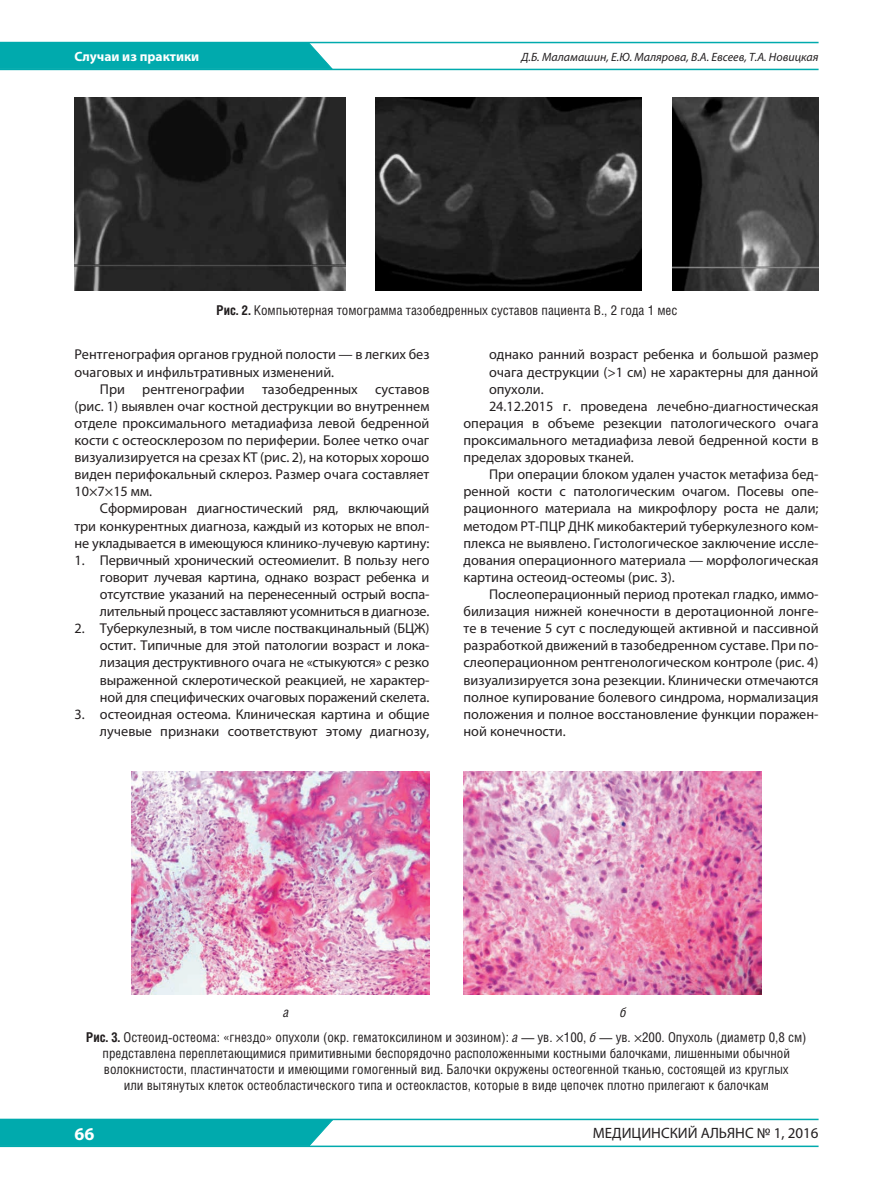
<style>
.page{position:relative;width:893px;height:1191px;background:#fff}
.page>*{position:absolute;margin:0;border:0;box-sizing:border-box;transform-origin:0 0}
.t1{font:700 18px "Myriad Pro";color:#fff}
.t2{font:15px "Myriad Pro";color:#231f20}
.t3{font:14.25px/17.1px "Myriad Pro";color:#231f20;text-align:justify}
.t4{font:13.5px/16.2px "Helios Cond";color:#231f20}
.t5{font:700 13.5px "Myriad Pro";color:#fff}
.t6{font:italic 13.5px "Helios Cond";color:#231f20}
.t7{font:italic 12px "Myriad Pro";color:#231f20}
.s1{font-weight:700}
.s2{font-style:italic}
.s3{font-family:"Myriad Pro"}
</style>
<div class="page">
<div style="left:0;top:1120px;width:334px;height:25px;background:#00aaad"></div>
<hr style="left:0;top:1145px;width:819px;height:2px;background:#00aaad">
<hr style="left:0;top:1118px;width:819px;height:2px;background:#00aaad">
<svg style="left:0;top:43px;width:334px;height:26px;background:#09adb0"></svg>
<hr style="left:0;top:42px;width:819px;height:1px;background:#00aaad">
<hr style="left:0;top:69px;width:819px;height:1px;background:#00aaad">
<img style="left:74px;top:98px;width:271px;height:193px">
<img style="left:376px;top:98px;width:266px;height:193px">
<img style="left:672px;top:98px;width:147px;height:193px">
<img style="left:132px;top:771px;width:297px;height:224px">
<img style="left:463px;top:772px;width:298px;height:223px">
<p class="t5" style="left:74px;top:48px;width:126px">Случаи из практики</p>
<p class="t7" style="left:521px;top:49px;width:299px">Д.Б. Маламашин, Е.Ю. Малярова, В.А. Евсеев, Т.А. Новицкая</p>
<p class="t4" style="left:216px;top:301px;width:462px"><span class="s1">Рис. 2.</span> Компьютерная томограмма тазобедренных суставов пациента В., 2 года 1 мес</p>
<p class="t3" style="left:74px;top:346px;width:357px">Рентгенография органов грудной полости — в легких без очаговых и инфильтративных изменений.</p>
<p class="t3" style="left:74px;top:380px;width:357px;text-indent:26px">При рентгенографии тазобедренных суставов (рис. 1) выявлен очаг костной деструкции во внутреннем отделе проксимального метадиафиза левой бедренной кости с остеосклерозом по периферии. Более четко очаг визуализируется на срезах КТ (рис. 2), на которых хорошо виден перифокальный склероз. Размер очага составляет 10×7×15 мм.</p>
<p class="t3" style="left:74px;top:500px;width:357px;text-indent:26px">Сформирован диагностический ряд, включающий три конкурентных диагноза, каждый из которых не впол&shy;не укладывается в имеющуюся клинико-лучевую картину:</p>
<p class="t3" style="left:100px;top:551px;width:331px;text-indent:-26px">1. Первичный хронический остеомиелит. В пользу него говорит лучевая картина, однако возраст ребенка и отсутствие указаний на перенесенный острый воспа&shy;лительный процесс заставляют усомниться в диагнозе.</p>
<p class="t3" style="left:100px;top:619px;width:331px;text-indent:-26px">2. Туберкулезный, в том числе поствакцинальный (БЦЖ) остит. Типичные для этой патологии возраст и лока&shy;лизация деструктивного очага не «стыкуются» с резко выраженной склеротической реакцией, не характер&shy;ной для специфических очаговых поражений скелета.</p>
<p class="t3" style="left:74px;top:705px;width:357px;text-align:right">3. остеоидная остеома. Клиническая картина и общие лучевые признаки соответствуют этому диагнозу,</p>
<p class="t3" style="left:489px;top:346px;width:331px">однако ранний возраст ребенка и большой размер</p>
<p class="t3" style="left:489px;top:363px;width:331px">очага деструкции (&gt;1 см) не характерны для данной</p>
<p class="t3" style="left:489px;top:380px;width:56px">опухоли.</p>
<p class="t3" style="left:489px;top:397px;width:331px">24.12.2015 г. проведена лечебно-диагностическая</p>
<p class="t3" style="left:463px;top:414px;width:357px">операция в объеме резекции патологического очага</p>
<p class="t3" style="left:463px;top:431px;width:357px">проксимального метадиафиза левой бедренной кости в</p>
<p class="t3" style="left:463px;top:448px;width:172px">пределах здоровых тканей.</p>
<p class="t3" style="left:489px;top:465px;width:330px">При операции блоком удален участок метафиза бед-</p>
<p class="t3" style="left:463px;top:483px;width:357px">ренной кости с патологическим очагом. Посевы опе-</p>
<p class="t3" style="left:463px;top:500px;width:357px">рационного материала на микрофлору роста не дали;</p>
<p class="t3" style="left:463px;top:517px;width:357px">методом РТ-ПЦР ДНК микобактерий туберкулезного ком-</p>
<p class="t3" style="left:463px;top:534px;width:357px">плекса не выявлено. Гистологическое заключение иссле-</p>
<p class="t3" style="left:463px;top:551px;width:357px">дования операционного материала — морфологическая</p>
<p class="t3" style="left:463px;top:568px;width:213px">картина остеоид-остеомы (рис. 3).</p>
<p class="t3" style="left:489px;top:585px;width:331px">Послеоперационный период протекал гладко, иммо-</p>
<p class="t3" style="left:463px;top:602px;width:357px">билизация нижней конечности в деротационной лонге-</p>
<p class="t3" style="left:463px;top:619px;width:357px">те в течение 5 сут с последующей активной и пассивной</p>
<p class="t3" style="left:463px;top:636px;width:357px">разработкой движений в тазобедренном суставе. При по-</p>
<p class="t3" style="left:463px;top:654px;width:357px">слеоперационном рентгенологическом контроле (рис. 4)</p>
<p class="t3" style="left:463px;top:671px;width:357px">визуализируется зона резекции. Клинически отмечаются</p>
<p class="t3" style="left:463px;top:688px;width:357px">полное купирование болевого синдрома, нормализация</p>
<p class="t3" style="left:463px;top:705px;width:357px">положения и полное восстановление функции поражен-</p>
<p class="t3" style="left:463px;top:722px;width:104px">ной конечности.</p>
<p class="t4" style="left:86px;top:999px;width:722px;line-height:24.8px;text-indent:534px"><span class="s2">б<br></span><span class="s1">Рис. 3.</span> Остеоид-остеома: «гнездо» опухоли (окр. гематоксилином и эозином): <span class="s2">а</span> — ув. <span class="s3">×</span>100, <span class="s2">б</span> — ув. <span class="s3">×</span>200. Опухоль (диаметр 0,8 см)</p>
<p class="t4" style="left:103px;top:1044px;width:689px;text-align:center">представлена переплетающимися примитивными беспорядочно расположенными костными балочками, лишенными обычной волокнистости, пластинчатости и имеющими гомогенный вид. Балочки окружены остеогенной тканью, состоящей из круглых или вытянутых клеток остеобластического типа и остеокластов, которые в виде цепочек плотно прилегают к балочкам</p>
<p class="t6" style="left:283px;top:1004px;width:7px">а</p>
<p class="t1" style="left:74px;top:1122px;width:21px">66</p>
<p class="t2" style="left:593px;top:1124px;width:227px">МЕДИЦИНСКИЙ АЛЬЯНС № 1, 2016</p>
</div>
